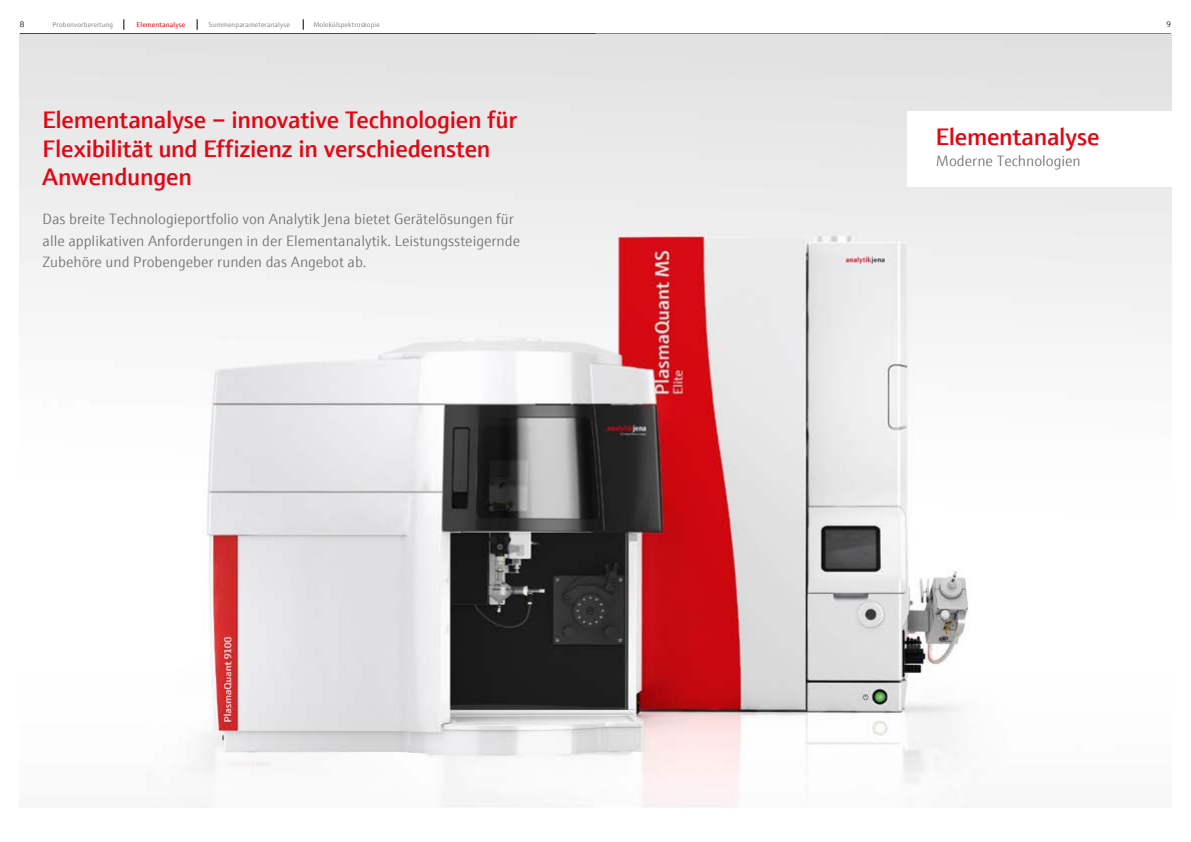
<style>
.page{position:relative;width:1191px;height:842px;background:#fff}
.page>*{position:absolute;margin:0;border:0;box-sizing:border-box;transform-origin:0 0}
.t1{font:600 24px/28.8px "E+H Sans";letter-spacing:-.01em;color:#e30613}
.t2{font:300 15px/21.6px "E+H Sans";color:#706f6f}
.t3{font:300 8px "E+H Sans";color:#000}
.t4{font:300 7px "E+H Sans";letter-spacing:.015em;color:#706f6f}
.t5{font:7px "E+H Sans";letter-spacing:.015em;color:#e30613}
</style>
<div class="page">
<img style="left:20px;top:34px;width:1151px;height:774px">
<div style="left:907px;top:111px;width:270px;height:75px;background:#fff"></div>
<p class="t3" style="left:20px;top:18px;width:6px">8</p>
<p class="t4" style="left:52px;top:19px;width:62px">Probenvorbereitung</p>
<p class="t5" style="left:136px;top:19px;width:50px">Elementanalyse</p>
<p class="t4" style="left:209px;top:19px;width:82px">Summenparameteranalyse</p>
<p class="t4" style="left:313px;top:19px;width:68px">Molekülspektroskopie</p>
<p class="t3" style="left:1166px;top:18px;width:6px">9</p>
<h1 class="t1" style="left:43px;top:103px;width:476px">Elementanalyse – innovative Technologien für<br>Flexibilität und Effizienz in verschiedensten<br>Anwendungen</h1>
<p class="t2" style="left:43px;top:207px;width:479px">Das breite Technologieportfolio von Analytik Jena bietet Gerätelösungen für alle applikativen Anforderungen in der Elementanalytik. Leistungssteigernde<br>Zubehöre und Probengeber runden das Angebot ab.</p>
<h1 class="t1" style="left:935px;top:120px;width:165px">Elementanalyse</h1>
<p class="t2" style="left:935px;top:149px;width:146px">Moderne Technologien</p>
</div>
